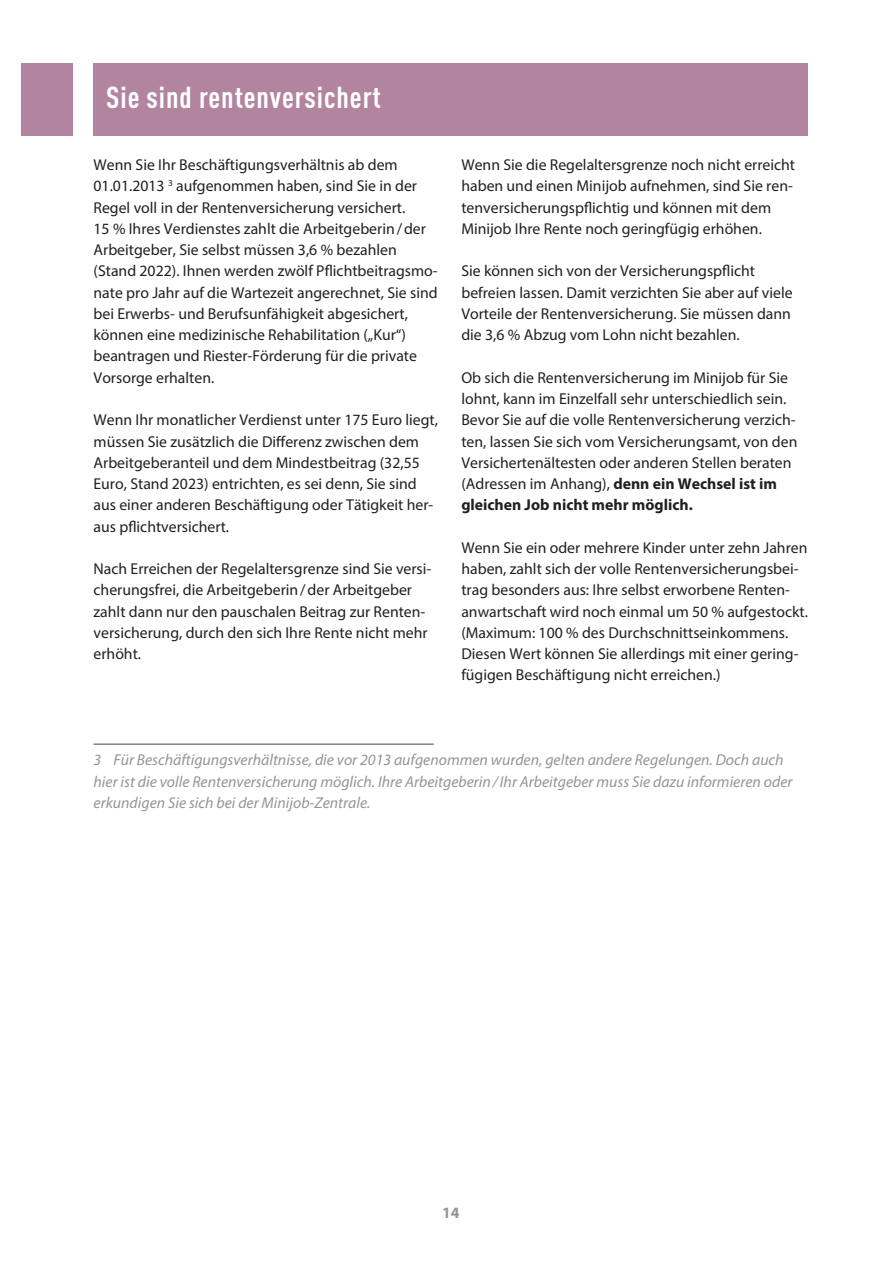
<style>
.page{position:relative;width:893px;height:1263px;background:#fff}
.page>*{position:absolute;margin:0;border:0;box-sizing:border-box;transform-origin:0 0}
.Head_1____Kapitel{font:700 condensed 30px "DINOT";letter-spacing:.03em;color:#fff}
.Text{font:15.75px/21.3px "Myriad Pro";color:#231f20}
.Fußnoten{font:italic 15.75px/21.3px "Myriad Pro";color:#939598}
.t1{font:700 15.75px "Myriad Pro";color:#939598}
.s1{font-weight:700}
</style>
<div class="page">
<div style="left:21px;top:64px;width:51px;height:72px;background:#b2849f"></div>
<div style="left:94px;top:64px;width:714px;height:72px;background:#b2849f"></div>
<hr style="left:94px;top:743px;width:340px;height:2px;background:#808285">
<p class="Head_1____Kapitel" style="left:106px;top:79px;width:276px">Sie sind rentenversichert</p>
<p class="Text" style="left:94px;top:154px;width:346px">Wenn Sie Ihr Beschäftigungsverhältnis ab dem 01.01.2013 <sup>3</sup> aufgenommen haben, sind Sie in der Regel voll in der Rentenversicherung versichert.<br>15 % Ihres Verdienstes zahlt die Arbeitgeberin/der Arbeitgeber, Sie selbst müssen 3,6 % bezahlen (Stand 2022). Ihnen werden zwölf Pflichtbeitragsmo&shy;nate pro Jahr auf die Wartezeit angerechnet, Sie sind bei Erwerbs- und Berufsunfähigkeit abgesichert, können eine medizinische Rehabilitation („Kur“) beantragen und Riester-Förderung für die private Vorsorge erhalten.</p>
<p class="Text" style="left:94px;top:409px;width:346px">Wenn Ihr monatlicher Verdienst unter 175 Euro liegt, müssen Sie zusätzlich die Differenz zwischen dem Arbeitgeberanteil und dem Mindestbeitrag (32,55<br>Euro, Stand 2023) entrichten, es sei denn, Sie sind aus einer anderen Beschäftigung oder Tätigkeit her&shy;aus pflichtversichert.</p>
<p class="Text" style="left:94px;top:558px;width:339px">Nach Erreichen der Regelaltersgrenze sind Sie versi&shy;cherungsfrei, die Arbeitgeberin/der Arbeitgeber zahlt dann nur den pauschalen Beitrag zur Renten&shy;versicherung, durch den sich Ihre Rente nicht mehr erhöht.</p>
<p class="Text" style="left:461px;top:154px;width:335px">Wenn Sie die Regelaltersgrenze noch nicht erreicht haben und einen Minijob aufnehmen, sind Sie ren&shy;tenversicherungspflichtig und können mit dem Minijob Ihre Rente noch geringfügig erhöhen.</p>
<p class="Text" style="left:461px;top:260px;width:333px">Sie können sich von der Versicherungspflicht befreien lassen. Damit verzichten Sie aber auf viele Vorteile der Rentenversicherung. Sie müssen dann die 3,6 % Abzug vom Lohn nicht bezahlen.</p>
<p class="Text" style="left:461px;top:366px;width:338px">Ob sich die Rentenversicherung im Minijob für Sie lohnt, kann im Einzelfall sehr unterschiedlich sein.<br>Bevor Sie auf die volle Rentenversicherung verzich&shy;ten, lassen Sie sich vom Versicherungsamt, von den Versichertenältesten oder anderen Stellen beraten (Adressen im Anhang), <span class="s1">denn ein Wechsel ist im gleichen Job nicht mehr möglich.</span></p>
<p class="Text" style="left:461px;top:537px;width:348px">Wenn Sie ein oder mehrere Kinder unter zehn Jahren haben, zahlt sich der volle Rentenversicherungsbei&shy;trag besonders aus: Ihre selbst erworbene Renten&shy;anwartschaft wird noch einmal um 50 % aufgestockt. (Maximum: 100 % des Durchschnittseinkommens.<br>Diesen Wert können Sie allerdings mit einer gering&shy;fügigen Beschäftigung nicht erreichen.)</p>
<p class="Fußnoten" style="left:94px;top:749px;width:700px">3 Für Beschäftigungsverhältnisse, die vor 2013 aufgenommen wurden, gelten andere Regelungen. Doch auch hier ist die volle Rentenversicherung möglich. Ihre Arbeitgeberin/Ihr Arbeitgeber muss Sie dazu informieren oder erkundigen Sie sich bei der Minijob-Zentrale.</p>
<p class="t1" style="left:442px;top:1203px;width:19px">14</p>
</div>
